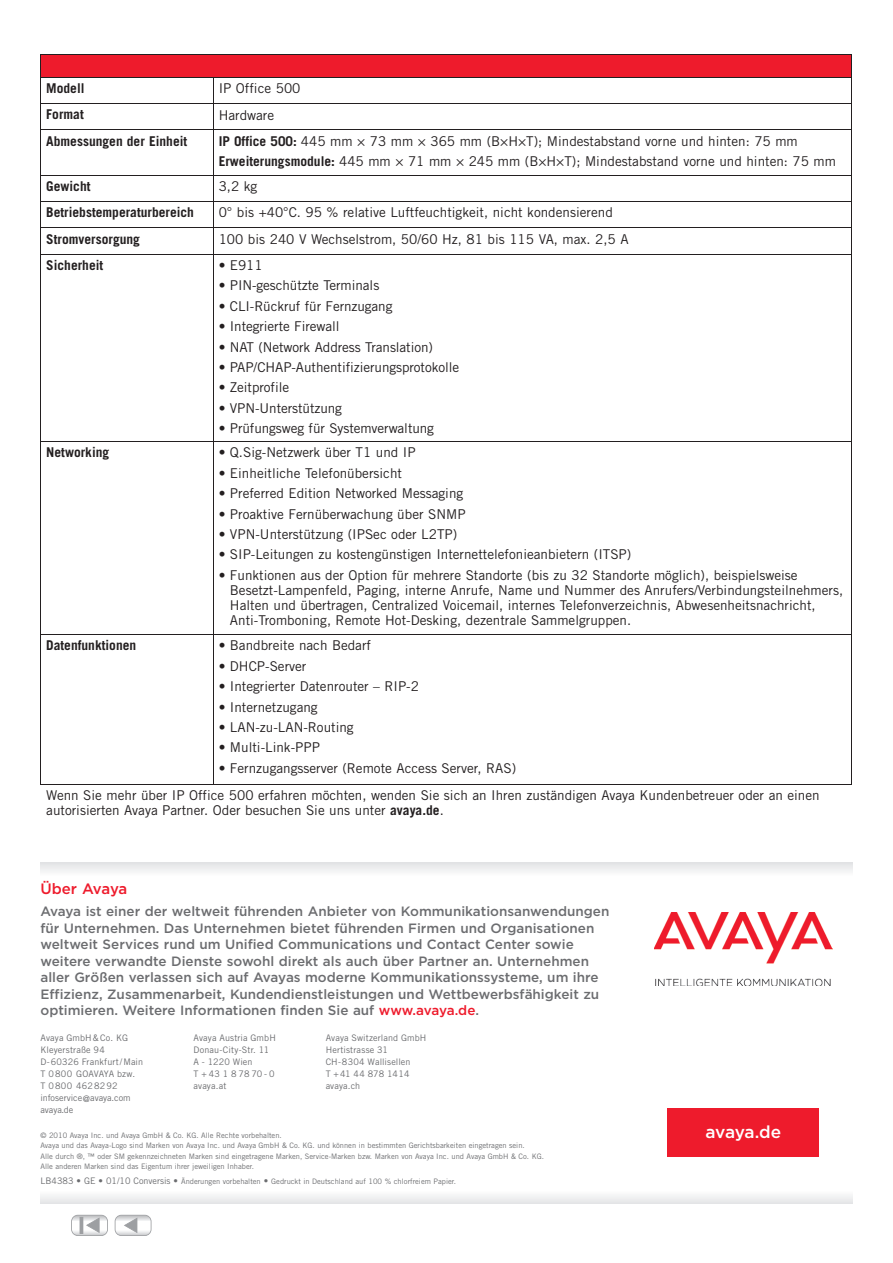
<style>
.page{position:relative;width:893px;height:1263px;background:#fff}
.page>*{position:absolute;margin:0;border:0;box-sizing:border-box;transform-origin:0 0}
.t1{font:500 17.25px "Gotham";letter-spacing:-.02em;color:#fff}
.t2{font:500 15px "Gotham";letter-spacing:-.02em;color:#ee1b2c}
.t3{font:13.5px/15px "Trade Gothic";color:#231f20}
.t4{font:500 13.5px/16.5px "Gotham";color:#6c6d70}
.t5{font:700 13.5px "Trade Gothic";color:#231f20}
.t6{font:9px/12px "Trade Gothic";letter-spacing:.015em;color:#6c6d70}
.t7{font:7.5px/10.5px "Trade Gothic";color:#6c6d70}
.s1{font-weight:700}
.s2{color:#ee1b2c}
.s3{font-size:9px}
</style>
<div class="page">
<div style="left:41px;top:54px;width:811px;height:24px;background:#ee1b2c"></div>
<hr style="left:40px;top:54px;width:173px;height:1px;background:#231f20">
<hr style="left:213px;top:54px;width:639px;height:1px;background:#231f20">
<hr style="left:40px;top:77px;width:173px;height:1px;background:#231f20">
<hr style="left:213px;top:77px;width:639px;height:1px;background:#231f20">
<hr style="left:40px;top:103px;width:173px;height:1px;background:#231f20">
<svg style="left:40px;top:55px;width:1px;height:74px"></svg>
<hr style="left:213px;top:103px;width:639px;height:1px;background:#231f20">
<svg style="left:213px;top:78px;width:1px;height:51px"></svg>
<svg style="left:851px;top:55px;width:1px;height:74px"></svg>
<hr style="left:40px;top:129px;width:173px;height:1px;background:#231f20">
<hr style="left:40px;top:130px;width:1px;height:45px;background:#231f20">
<hr style="left:213px;top:129px;width:639px;height:1px;background:#231f20">
<hr style="left:213px;top:130px;width:1px;height:45px;background:#231f20">
<hr style="left:851px;top:130px;width:1px;height:45px;background:#231f20">
<hr style="left:40px;top:175px;width:173px;height:1px;background:#231f20">
<hr style="left:213px;top:175px;width:639px;height:1px;background:#231f20">
<hr style="left:40px;top:201px;width:173px;height:1px;background:#231f20">
<hr style="left:213px;top:201px;width:639px;height:1px;background:#231f20">
<hr style="left:40px;top:227px;width:173px;height:1px;background:#231f20">
<svg style="left:40px;top:176px;width:1px;height:78px"></svg>
<hr style="left:213px;top:227px;width:639px;height:1px;background:#231f20">
<svg style="left:213px;top:176px;width:1px;height:78px"></svg>
<svg style="left:851px;top:176px;width:1px;height:78px"></svg>
<hr style="left:40px;top:254px;width:173px;height:1px;background:#231f20">
<hr style="left:40px;top:254px;width:1px;height:187px;background:#231f20">
<hr style="left:213px;top:254px;width:639px;height:1px;background:#231f20">
<hr style="left:213px;top:254px;width:1px;height:187px;background:#231f20">
<hr style="left:851px;top:254px;width:1px;height:187px;background:#231f20">
<hr style="left:40px;top:441px;width:173px;height:1px;background:#231f20">
<hr style="left:40px;top:442px;width:1px;height:192px;background:#231f20">
<hr style="left:213px;top:441px;width:639px;height:1px;background:#231f20">
<hr style="left:213px;top:442px;width:1px;height:192px;background:#231f20">
<hr style="left:851px;top:442px;width:1px;height:192px;background:#231f20">
<hr style="left:40px;top:634px;width:173px;height:1px;background:#231f20">
<hr style="left:213px;top:634px;width:639px;height:1px;background:#231f20">
<hr style="left:213px;top:635px;width:1px;height:149px;background:#231f20">
<hr style="left:40px;top:635px;width:1px;height:149px;background:#231f20">
<hr style="left:851px;top:635px;width:1px;height:149px;background:#231f20">
<hr style="left:40px;top:784px;width:173px;height:1px;background:#231f20">
<hr style="left:213px;top:784px;width:639px;height:1px;background:#231f20">
<div style="left:40px;top:1190px;width:812px;height:13px;background:#f2f3f4"></div>
<svg style="left:40px;top:862px;width:812px;height:10px"></svg>
<div style="left:668px;top:1108px;width:151px;height:48px;background:#ee1b2c"></div>
<img style="left:654px;top:912px;width:178px;height:73px">
<svg style="left:71px;top:1215px;width:37px;height:21px"></svg>
<svg style="left:115px;top:1215px;width:36px;height:21px"></svg>
<p class="t5" style="left:46px;top:80px;width:40px">Modell</p>
<p class="t3" style="left:219px;top:81px;width:83px">IP Office 500</p>
<p class="t5" style="left:46px;top:106px;width:39px">Format</p>
<p class="t3" style="left:219px;top:107px;width:57px">Hardware</p>
<p class="t5" style="left:46px;top:133px;width:143px">Abmessungen der Einheit</p>
<p class="t3" style="left:219px;top:131px;width:619px;line-height:20.4px"><span class="s1">IP Office 500:</span> 445 mm × 73 mm × 365 mm (B×H×T); Mindestabstand vorne und hinten: 75 mm<br><span class="s1">Erweiterungsmodule:</span> 445 mm × 71 mm × 245 mm (B×H×T); Mindestabstand vorne und hinten: 75 mm</p>
<p class="t5" style="left:46px;top:178px;width:46px">Gewicht</p>
<p class="t3" style="left:219px;top:179px;width:40px">3,2 kg</p>
<p class="t5" style="left:46px;top:204px;width:149px">Betriebstemperaturbereich</p>
<p class="t3" style="left:219px;top:205px;width:396px">0° bis +40°C. 95 % relative Luftfeuchtigkeit, nicht kondensierend</p>
<p class="t5" style="left:46px;top:230px;width:95px">Stromversorgung</p>
<p class="t3" style="left:219px;top:231px;width:411px">100 bis 240 V Wechselstrom, 50/60 Hz, 81 bis 115 VA, max. 2,5 A</p>
<p class="t5" style="left:46px;top:257px;width:59px">Sicherheit</p>
<p class="t3" style="left:219px;top:257px;width:45px">• E911</p>
<p class="t3" style="left:219px;top:278px;width:162px">• PIN-geschützte Terminals</p>
<p class="t3" style="left:219px;top:298px;width:175px">• CLI-Rückruf für Fernzugang</p>
<p class="t3" style="left:219px;top:319px;width:122px">• Integrierte Firewall</p>
<p class="t3" style="left:219px;top:339px;width:216px">• NAT (Network Address Translation)</p>
<p class="t3" style="left:219px;top:359px;width:242px">• PAP/CHAP-Authentifizierungsprotokolle</p>
<p class="t3" style="left:219px;top:380px;width:72px">• Zeitprofile</p>
<p class="t3" style="left:219px;top:400px;width:125px">• VPN-Unterstützung</p>
<p class="t3" style="left:219px;top:421px;width:217px">• Prüfungsweg für Systemverwaltung</p>
<p class="t5" style="left:46px;top:444px;width:65px">Networking</p>
<p class="t3" style="left:219px;top:445px;width:198px">• Q.Sig-Netzwerk über T1 und IP</p>
<p class="t3" style="left:219px;top:465px;width:185px">• Einheitliche Telefonübersicht</p>
<p class="t3" style="left:219px;top:486px;width:246px">• Preferred Edition Networked Messaging</p>
<p class="t3" style="left:219px;top:506px;width:248px">• Proaktive Fernüberwachung über SNMP</p>
<p class="t3" style="left:219px;top:527px;width:240px">• VPN-Unterstützung (IPSec oder L2TP)</p>
<p class="t3" style="left:219px;top:547px;width:414px">• SIP-Leitungen zu kostengünstigen Internettelefonieanbietern (ITSP)</p>
<p class="t3" style="left:230px;top:567px;width:615px;text-indent:-11px">• Funktionen aus der Option für mehrere Standorte (bis zu 32 Standorte möglich), beispielsweise Besetzt-Lampenfeld, Paging, interne Anrufe, Name und Nummer des Anrufers/Verbindungsteilnehmers, Halten und übertragen, Centralized Voicemail, internes Telefonverzeichnis, Abwesenheitsnachricht, Anti-Tromboning, Remote Hot-Desking, dezentrale Sammelgruppen.</p>
<p class="t5" style="left:46px;top:637px;width:92px">Datenfunktionen</p>
<p class="t3" style="left:219px;top:638px;width:154px">• Bandbreite nach Bedarf</p>
<p class="t3" style="left:219px;top:658px;width:89px">• DHCP-Server</p>
<p class="t3" style="left:219px;top:679px;width:202px">• Integrierter Datenrouter – RIP-2</p>
<p class="t3" style="left:219px;top:699px;width:101px">• Internetzugang</p>
<p class="t3" style="left:219px;top:719px;width:137px">• LAN-zu-LAN-Routing</p>
<p class="t3" style="left:219px;top:740px;width:103px">• Multi-Link-PPP</p>
<p class="t3" style="left:46px;top:754px;width:775px;line-height:27.6px;text-indent:172px">• Fernzugangsserver (Remote Access Server, RAS)<br>Wenn Sie mehr über IP Office 500 erfahren möchten, wenden Sie sich an Ihren zuständigen Avaya Kundenbetreuer oder an einen</p>
<p class="t3" style="left:46px;top:803px;width:399px">autorisierten Avaya Partner. Oder besuchen Sie uns unter <span class="s1">avaya.de</span>.</p>
<p class="t2" style="left:40px;top:880px;width:88px">Über Avaya</p>
<p class="t4" style="left:40px;top:903px;width:570px">Avaya ist einer der weltweit führenden Anbieter von Kommunikationsanwendungen für Unternehmen. Das Unternehmen bietet führenden Firmen und Organisationen weltweit Services rund um Unified Communications und Contact Center sowie weitere verwandte Dienste sowohl direkt als auch über Partner an. Unternehmen aller Größen verlassen sich auf Avayas moderne Kommunikationssysteme, um ihre Effizienz, Zusammenarbeit, Kundendienstleistungen und Wettbewerbsfähigkeit zu optimieren. Weitere Informationen finden Sie auf <span class="s2">www.avaya.de</span>.</p>
<p class="t6" style="left:40px;top:1031px;width:104px">Avaya GmbH &amp; Co. KG<br>Kleyerstraße 94<br>D-60326 Frankfurt/Main<br>T 0 800 GOAVAYA bzw.<br>T 0 800 462 82 92 infoservice@avaya.com avaya.de</p>
<p class="t6" style="left:194px;top:1031px;width:84px">Avaya Austria GmbH<br>Donau-City-Str. 11<br>A - 1220 Wien<br>T + 43 1 8 78 70 - 0 avaya.at</p>
<p class="t6" style="left:326px;top:1031px;width:102px">Avaya Switzerland GmbH<br>Hertistrasse 31<br>CH-8304 Wallisellen<br>T + 41 44 878 1414 avaya.ch</p>
<p class="t7" style="left:40px;top:1130px;width:505px">© 2010 Avaya Inc. und Avaya GmbH &amp; Co. KG. Alle Rechte vorbehalten.<br>Avaya und das Avaya-Logo sind Marken von Avaya Inc. und Avaya GmbH &amp; Co. KG. und können in bestimmten Gerichtsbarkeiten eingetragen sein.<br>Alle durch ®, ™ oder SM gekennzeichneten Marken sind eingetragene Marken, Service-Marken bzw. Marken von Avaya Inc. und Avaya GmbH &amp; Co. KG.<br>Alle anderen Marken sind das Eigentum ihrer jeweiligen Inhaber.</p>
<p class="t7" style="left:40px;top:1176px;width:417px"><span class="s3">LB4383 • GE • 01/10 Conversis •</span> Änderungen vorbehalten <span class="s3">•</span> Gedruckt in Deutschland auf 100 % chlorfreiem Papier.</p>
<p class="t1" style="left:705px;top:1122px;width:77px">avaya.de</p>
</div>
